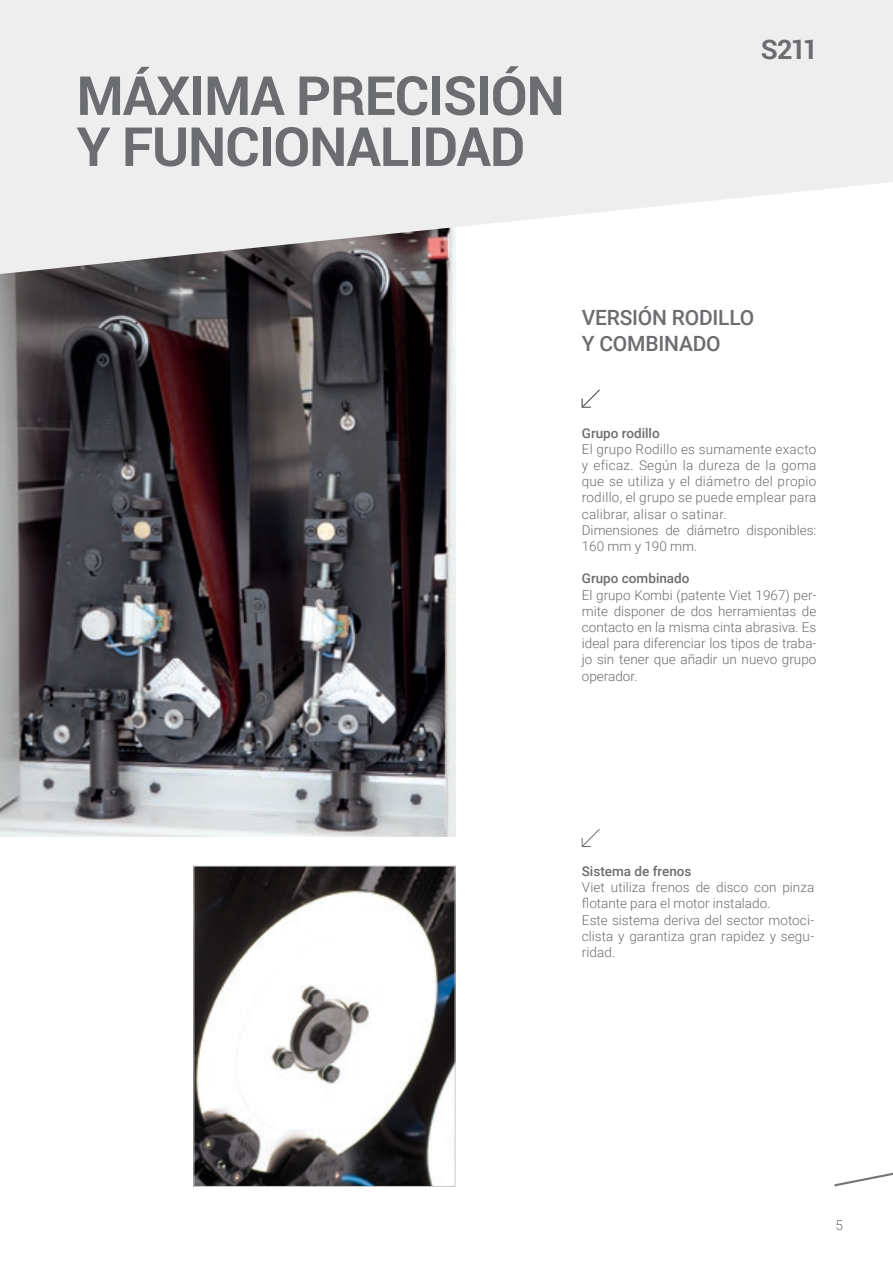
<style>
.page{position:relative;width:893px;height:1263px;background:#fff}
.page>*{position:absolute;margin:0;border:0;box-sizing:border-box;transform-origin:0 0}
.t1{font:700 54px/51px "Roboto";letter-spacing:-.02em;color:#6c6d70}
.t2{font:700 27px "Roboto";color:#6c6d70}
.t3{font:500 21px/25.2px "Roboto";letter-spacing:-.01em;color:#6c6d70}
.t4{font:300 13.5px/16.2px "Roboto";color:#6c6d70;text-align:justify}
.t5{font:500 13.5px "Roboto";color:#6c6d70}
</style>
<div class="page">
<svg style="left:834px;top:1172px;width:59px;height:14px"></svg>
<img style="left:0;top:274px;width:455px;height:562px">
<svg style="left:0;top:0;width:893px;height:274px;background:#e9e9ea"></svg>
<img style="left:0;top:722px;width:1px;height:183px">
<svg style="left:581px;top:829px;width:19px;height:18px"></svg>
<img style="left:195px;top:868px;width:258px;height:317px">
<div style="left:193px;top:866px;width:262px;height:321px;border:1px solid #c9cacc"></div>
<svg style="left:581px;top:389px;width:19px;height:19px"></svg>
<p class="t1" style="left:77px;top:68px;width:490px">MÁXIMA PRECISIÓN<br>Y FUNCIONALIDAD</p>
<p class="t2" style="left:761px;top:30px;width:59px">S211</p>
<p class="t3" style="left:582px;top:305px;width:174px">VERSIÓN RODILLO<br>Y COMBINADO</p>
<p class="t5" style="left:582px;top:423px;width:79px">Grupo rodillo</p>
<p class="t4" style="left:582px;top:440px;width:236px">El grupo Rodillo es sumamente exacto y eficaz. Según la dureza de la goma que se utiliza y el diámetro del propio rodillo, el grupo se puede emplear para calibrar, alisar o satinar.</p>
<p class="t4" style="left:582px;top:521px;width:236px">Dimensiones de diámetro disponibles:<br>160 mm y 190 mm.</p>
<p class="t5" style="left:582px;top:569px;width:109px">Grupo combinado</p>
<p class="t4" style="left:582px;top:586px;width:236px">El grupo Kombi (patente Viet 1967) per&shy;mite disponer de dos herramientas de contacto en la misma cinta abrasiva. Es ideal para diferenciar los tipos de traba&shy;jo sin tener que añadir un nuevo grupo operador.</p>
<p class="t5" style="left:582px;top:862px;width:111px">Sistema de frenos</p>
<p class="t4" style="left:582px;top:879px;width:234px">Viet utiliza frenos de disco con pinza flotante para el motor instalado.</p>
<p class="t4" style="left:582px;top:911px;width:234px">Este sistema deriva del sector motoci&shy;clista y garantiza gran rapidez y segu&shy;ridad.</p>
<p class="t4" style="left:836px;top:1216px;width:9px">5</p>
</div>
